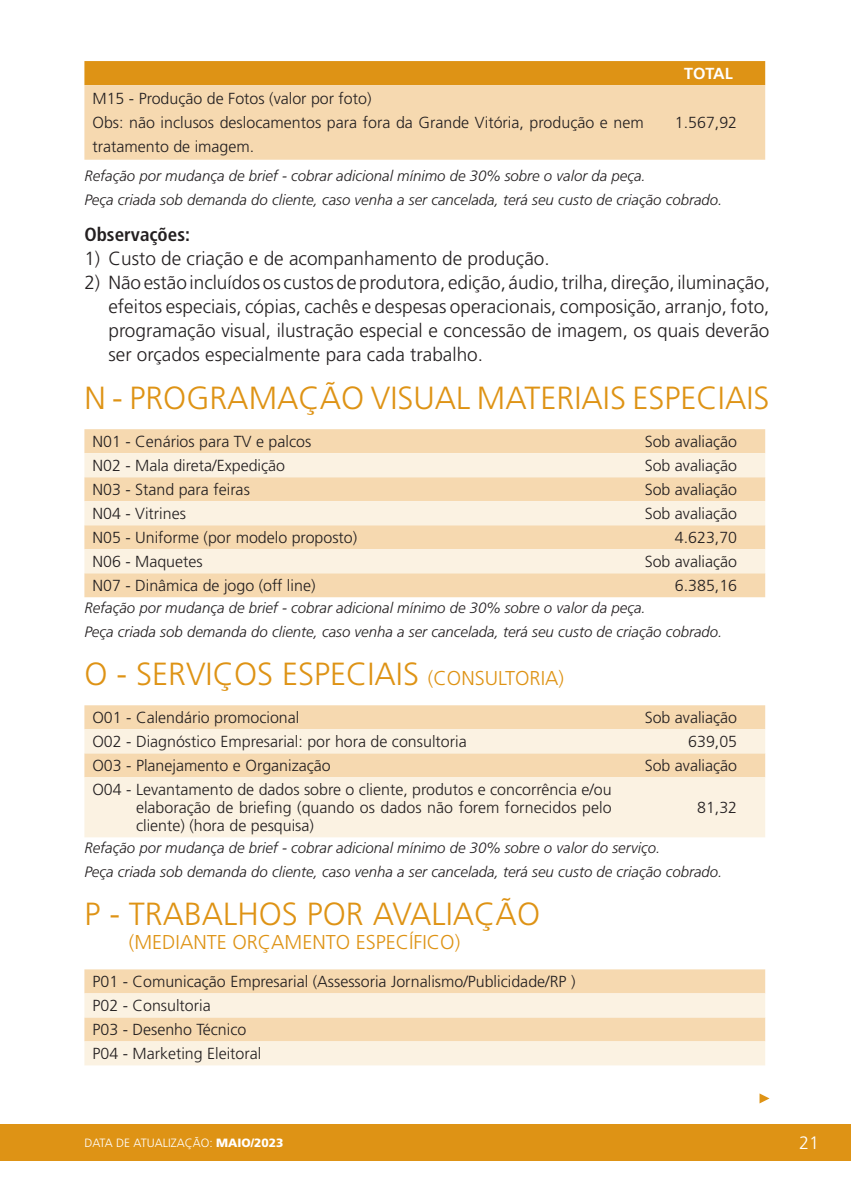
<style>
.page{position:relative;width:851px;height:1191px;background:#fff}
.page>*{position:absolute;margin:0;border:0;box-sizing:border-box;transform-origin:0 0}
.t1{font:300 32px "Frutiger LT Std";color:#de9315}
.t2{font:300 20px "Frutiger LT Std";color:#de9315}
.t3{font:300 19px/24px "Frutiger LT Std";color:#231f20;text-align:justify}
.t4{font:700 condensed 19px "Frutiger LT Std";color:#231f20}
.t5{font:300 18px "Frutiger LT Std";color:#fff}
.t6{font:300 16px/24px "Frutiger LT Std";color:#231f20}
.t7{font:700 16px "Frutiger LT Std";color:#fff}
.t8{font:italic 300 15px/24px "Frutiger LT Std";color:#231f20}
.t9{font:300 12px "Frutiger LT Std";color:#fff}
.s1{font-size:20px}
.s2{font-weight:900}
</style>
<div class="page">
<div style="left:1px;top:1124px;width:849px;height:36px;background:#de9315"></div>
<svg style="left:759px;top:1093px;width:10px;height:10px"></svg>
<div style="left:84px;top:61px;width:681px;height:24px;background:#de9315"></div>
<div style="left:84px;top:85px;width:681px;height:75px;background:#f6d9b0"></div>
<div style="left:84px;top:429px;width:681px;height:168px;background:#f6d9b0"></div>
<svg style="left:84px;top:453px;width:681px;height:120px;background:#f9e8ce"></svg>
<div style="left:84px;top:705px;width:681px;height:24px;background:#f6d9b0"></div>
<svg style="left:84px;top:729px;width:681px;height:108px;background:#f9ecd7"></svg>
<div style="left:84px;top:969px;width:681px;height:24px;background:#f6d9b0"></div>
<svg style="left:84px;top:993px;width:681px;height:72px;background:#f9e9d1"></svg>
<p class="t7" style="left:684px;top:64px;width:50px">TOTAL</p>
<p class="t6" style="left:92px;top:87px;width:553px">M15 - Produção de Fotos (valor por foto)<br>Obs: não inclusos deslocamentos para fora da Grande Vitória, produção e nem tratamento de imagem.</p>
<p class="t6" style="left:674px;top:111px;width:64px">1.567,92</p>
<p class="t8" style="left:84px;top:164px;width:639px">Refação por mudança de brief - cobrar adicional mínimo de 30% sobre o valor da peça.<br>Peça criada sob demanda do cliente, caso venha a ser cancelada, terá seu custo de criação cobrado.</p>
<p class="t4" style="left:84px;top:223px;width:107px">Observações:</p>
<p class="t3" style="left:84px;top:247px;width:466px">1) Custo de criação e de acompanhamento de produção.</p>
<p class="t3" style="left:108px;top:271px;width:663px;text-indent:-24px">2) Não estão incluídos os custos de produtora, edição, áudio, trilha, direção, iluminação, efeitos especiais, cópias, cachês e despesas operacionais, composição, arranjo, foto, programação visual, ilustração especial e concessão de imagem, os quais deverão ser orçados especialmente para cada trabalho.</p>
<h1 class="t1" style="left:84px;top:380px;width:686px">N - PROGRAMAÇÃO VISUAL MATERIAIS ESPECIAIS</h1>
<p class="t6" style="left:92px;top:430px;width:220px">N01 - Cenários para TV e palcos</p>
<p class="t6" style="left:644px;top:430px;width:94px">Sob avaliação</p>
<p class="t6" style="left:92px;top:454px;width:194px">N02 - Mala direta/Expedição</p>
<p class="t6" style="left:644px;top:454px;width:94px">Sob avaliação</p>
<p class="t6" style="left:92px;top:478px;width:159px">N03 - Stand para feiras</p>
<p class="t6" style="left:644px;top:478px;width:94px">Sob avaliação</p>
<p class="t6" style="left:92px;top:502px;width:95px">N04 - Vitrines</p>
<p class="t6" style="left:644px;top:502px;width:94px">Sob avaliação</p>
<p class="t6" style="left:92px;top:526px;width:266px">N05 - Uniforme (por modelo proposto)</p>
<p class="t6" style="left:674px;top:526px;width:64px">4.623,70</p>
<p class="t6" style="left:92px;top:550px;width:112px">N06 - Maquetes</p>
<p class="t6" style="left:644px;top:550px;width:94px">Sob avaliação</p>
<p class="t6" style="left:92px;top:574px;width:224px">N07 - Dinâmica de jogo (off line)</p>
<p class="t6" style="left:674px;top:574px;width:64px">6.385,16</p>
<p class="t8" style="left:84px;top:596px;width:639px">Refação por mudança de brief - cobrar adicional mínimo de 30% sobre o valor da peça.<br>Peça criada sob demanda do cliente, caso venha a ser cancelada, terá seu custo de criação cobrado.</p>
<h1 class="t1" style="left:84px;top:656px;width:481px">O - SERVIÇOS ESPECIAIS <span class="s1">(CONSULTORIA)</span></h1>
<p class="t6" style="left:92px;top:706px;width:208px">O01 - Calendário promocional</p>
<p class="t6" style="left:644px;top:706px;width:94px">Sob avaliação</p>
<p class="t6" style="left:92px;top:730px;width:375px">O02 - Diagnóstico Empresarial: por hora de consultoria</p>
<p class="t6" style="left:688px;top:730px;width:50px">639,05</p>
<p class="t6" style="left:92px;top:754px;width:240px">O03 - Planejamento e Organização</p>
<p class="t6" style="left:644px;top:754px;width:94px">Sob avaliação</p>
<p class="t6" style="left:136px;top:781px;width:477px;line-height:18px;text-align:justify;text-indent:-44px">O04 - Levantamento de dados sobre o cliente, produtos e concorrência e/ou elaboração de briefing (quando os dados não forem fornecidos pelo cliente) (hora de pesquisa)</p>
<p class="t6" style="left:697px;top:796px;width:42px">81,32</p>
<p class="t8" style="left:84px;top:836px;width:639px">Refação por mudança de brief - cobrar adicional mínimo de 30% sobre o valor do serviço.<br>Peça criada sob demanda do cliente, caso venha a ser cancelada, terá seu custo de criação cobrado.</p>
<h1 class="t1" style="left:84px;top:896px;width:457px">P - TRABALHOS POR AVALIAÇÃO</h1>
<p class="t2" style="left:129px;top:931px;width:333px">(MEDIANTE ORÇAMENTO ESPECÍFICO)</p>
<p class="t6" style="left:92px;top:970px;width:484px">P01 - Comunicação Empresarial (Assessoria Jornalismo/Publicidade/RP )<br>P02 - Consultoria<br>P03 - Desenho Técnico<br>P04 - Marketing Eleitoral</p>
<p class="t9" style="left:84px;top:1135px;width:200px">DATA DE ATUALIZAÇÃO: <span class="s2">MAIO/2023</span></p>
<p class="t5" style="left:799px;top:1132px;width:22px">21</p>
</div>
